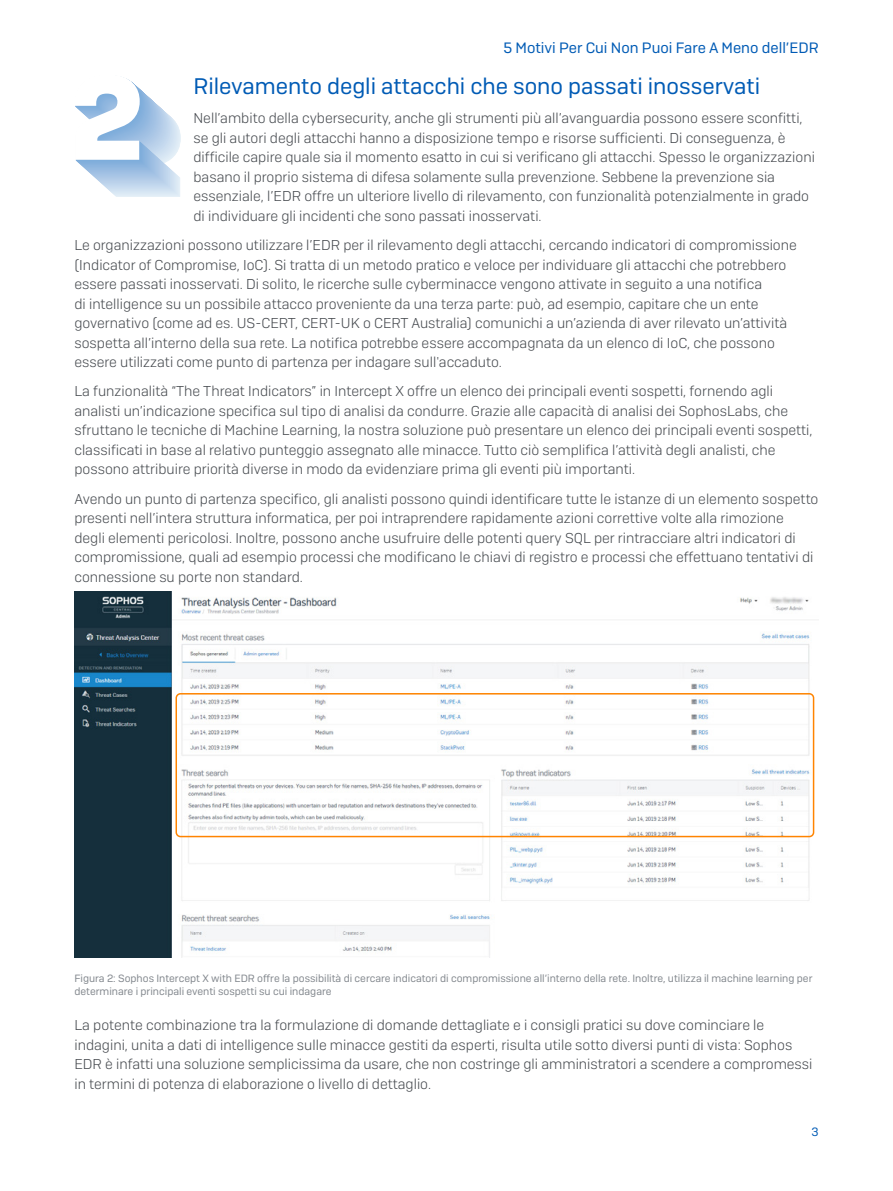
<style>
.page{position:relative;width:893px;height:1191px;background:#fff}
.page>*{position:absolute;margin:0;border:0;box-sizing:border-box;transform-origin:0 0}
.Subheading_1{font:22.5px "Sophos Sans";color:#005bb5}
.t1{font:15px "Sophos Sans";color:#005bb5}
.Body_Copy{font:300 14.25px/19.5px "Sophos Sans";color:#464a4f}
.t2{font:12px "Sophos Sans";color:#005bb5}
.Sales_Address{font:10.5px/13.5px "Sophos Sans";color:#83888e}
</style>
<div class="page">
<img style="left:74px;top:591px;width:741px;height:367px">
<div style="left:175px;top:693px;width:639px;height:144px;border:2px solid #ff8400;border-radius:4px"></div>
<svg style="left:75px;top:77px;width:106px;height:120px"></svg>
<p class="t1" style="left:503px;top:39px;width:317px">5 Motivi Per Cui Non Puoi Fare A Meno dell’EDR</p>
<p class="Subheading_1" style="left:193px;top:73px;width:568px">Rilevamento degli attacchi che sono passati inosservati</p>
<p class="Body_Copy" style="left:193px;top:108px;width:623px">Nell’ambito della cybersecurity, anche gli strumenti più all’avanguardia possono essere sconfitti, se gli autori degli attacchi hanno a disposizione tempo e risorse sufficienti. Di conseguenza, è difficile capire quale sia il momento esatto in cui si verificano gli attacchi. Spesso le organizzazioni basano il proprio sistema di difesa solamente sulla prevenzione. Sebbene la prevenzione sia essenziale, l’EDR offre un ulteriore livello di rilevamento, con funzionalità potenzialmente in grado di individuare gli incidenti che sono passati inosservati.</p>
<p class="Body_Copy" style="left:74px;top:235px;width:724px">Le organizzazioni possono utilizzare l’EDR per il rilevamento degli attacchi, cercando indicatori di compromissione (Indicator of Compromise, IoC). Si tratta di un metodo pratico e veloce per individuare gli attacchi che potrebbero essere passati inosservati. Di solito, le ricerche sulle cyberminacce vengono attivate in seguito a una notifica<br>di intelligence su un possibile attacco proveniente da una terza parte: può, ad esempio, capitare che un ente governativo (come ad es. US-CERT, CERT-UK o CERT Australia) comunichi a un’azienda di aver rilevato un’attività sospetta all’interno della sua rete. La notifica potrebbe essere accompagnata da un elenco di IoC, che possono essere utilizzati come punto di partenza per indagare sull'accaduto.</p>
<p class="Body_Copy" style="left:74px;top:381px;width:740px">La funzionalità “The Threat Indicators” in Intercept X offre un elenco dei principali eventi sospetti, fornendo agli analisti un’indicazione specifica sul tipo di analisi da condurre. Grazie alle capacità di analisi dei SophosLabs, che sfruttano le tecniche di Machine Learning, la nostra soluzione può presentare un elenco dei principali eventi sospetti, classificati in base al relativo punteggio assegnato alle minacce. Tutto ciò semplifica l’attività degli analisti, che possono attribuire priorità diverse in modo da evidenziare prima gli eventi più importanti.</p>
<p class="Body_Copy" style="left:74px;top:488px;width:746px">Avendo un punto di partenza specifico, gli analisti possono quindi identificare tutte le istanze di un elemento sospetto presenti nell’intera struttura informatica, per poi intraprendere rapidamente azioni correttive volte alla rimozione<br>degli elementi pericolosi. Inoltre, possono anche usufruire delle potenti query SQL per rintracciare altri indicatori di compromissione, quali ad esempio processi che modificano le chiavi di registro e processi che effettuano tentativi di connessione su porte non standard.</p>
<p class="Sales_Address" style="left:74px;top:971px;width:740px">Figura 2: Sophos Intercept X with EDR offre la possibilità di cercare indicatori di compromissione all’interno della rete. Inoltre, utilizza il machine learning per determinare i principali eventi sospetti su cui indagare</p>
<p class="Body_Copy" style="left:74px;top:1015px;width:740px">La potente combinazione tra la formulazione di domande dettagliate e i consigli pratici su dove cominciare le indagini, unita a dati di intelligence sulle minacce gestiti da esperti, risulta utile sotto diversi punti di vista: Sophos EDR è infatti una soluzione semplicissima da usare, che non costringe gli amministratori a scendere a compromessi in termini di potenza di elaborazione o livello di dettaglio.</p>
<p class="t2" style="left:811px;top:1124px;width:9px">3</p>
</div>
